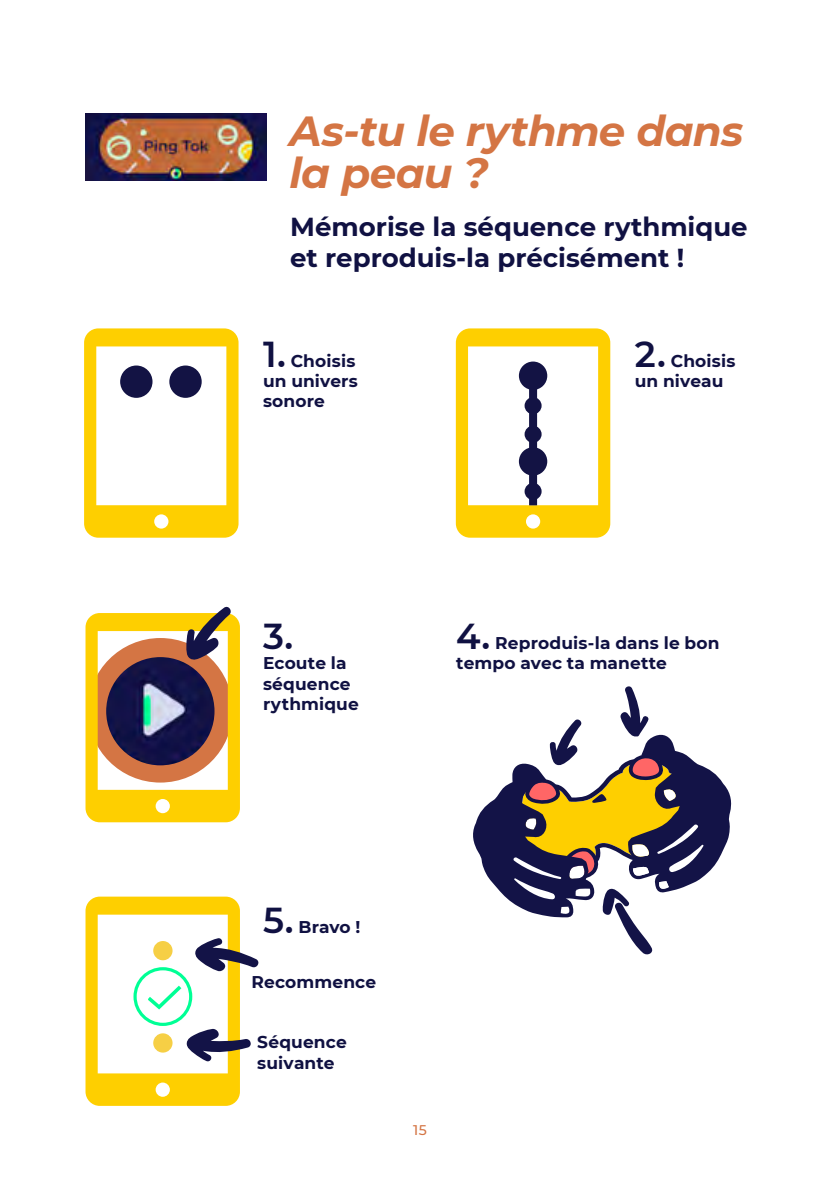
<style>
.page{position:relative;width:840px;height:1191px;background:#fff}
.page>*{position:absolute;margin:0;border:0;box-sizing:border-box;transform-origin:0 0}
.t1{font:italic 700 42px/42px "Montserrat";letter-spacing:-.02em;color:#d47544}
.t2{font:600 36px "Montserrat";color:#101142}
.t3{font:700 26px/31.2px "Montserrat";color:#101142}
.t4{font:700 17px/20.4px "Montserrat";letter-spacing:.01em;color:#101142}
.t5{font:500 14px "Montserrat";color:#d47544}
.s1{font-weight:600;font-size:36px}
</style>
<div class="page">
<svg style="left:84px;top:328px;width:154px;height:209px"></svg>
<div style="left:120px;top:365px;width:32px;height:33px;background:#131344;border-radius:50%"></div>
<div style="left:169px;top:365px;width:32px;height:33px;background:#131344;border-radius:50%"></div>
<svg style="left:473px;top:686px;width:259px;height:269px"></svg>
<img style="left:85px;top:114px;width:181px;height:66px">
<svg style="left:455px;top:328px;width:155px;height:209px"></svg>
<div style="left:524px;top:426px;width:17px;height:17px;background:#131344;border-radius:50%"></div>
<div style="left:518px;top:361px;width:29px;height:29px;background:#131344;border-radius:50%"></div>
<div style="left:518px;top:447px;width:29px;height:28px;background:#131344;border-radius:50%"></div>
<div style="left:524px;top:397px;width:17px;height:17px;background:#131344;border-radius:50%"></div>
<div style="left:524px;top:483px;width:17px;height:17px;background:#131344;border-radius:50%"></div>
<div style="left:528px;top:376px;width:8px;height:129px;background:#131344"></div>
<svg style="left:85px;top:896px;width:174px;height:209px"></svg>
<svg style="left:85px;top:606px;width:155px;height:216px"></svg>
<h1 class="t1" style="left:289px;top:108px;width:455px">As-tu le rythme dans la peau ?</h1>
<h3 class="t3" style="left:290px;top:210px;width:459px">Mémorise la séquence rythmique et reproduis-la précisément !</h3>
<p class="t4" style="left:263px;top:349px;width:96px"><span class="s1">1.</span> Choisis un univers sonore</p>
<p class="t4" style="left:634px;top:349px;width:102px"><span class="s1">2.</span> Choisis un niveau</p>
<h2 class="t2" style="left:263px;top:611px;width:32px">3.</h2>
<p class="t4" style="left:263px;top:652px;width:97px">Ecoute la séquence rythmique</p>
<p class="t4" style="left:456px;top:632px;width:265px"><span class="s1">4.</span> Reproduis-la dans le bon tempo avec ta manette</p>
<p class="t4" style="left:263px;top:915px;width:99px"><span class="s1">5.</span> Bravo !</p>
<p class="t4" style="left:251px;top:970px;width:126px">Recommence</p>
<p class="t4" style="left:257px;top:1031px;width:91px">Séquence suivante</p>
<p class="t5" style="left:413px;top:1119px;width:15px">15</p>
</div>
